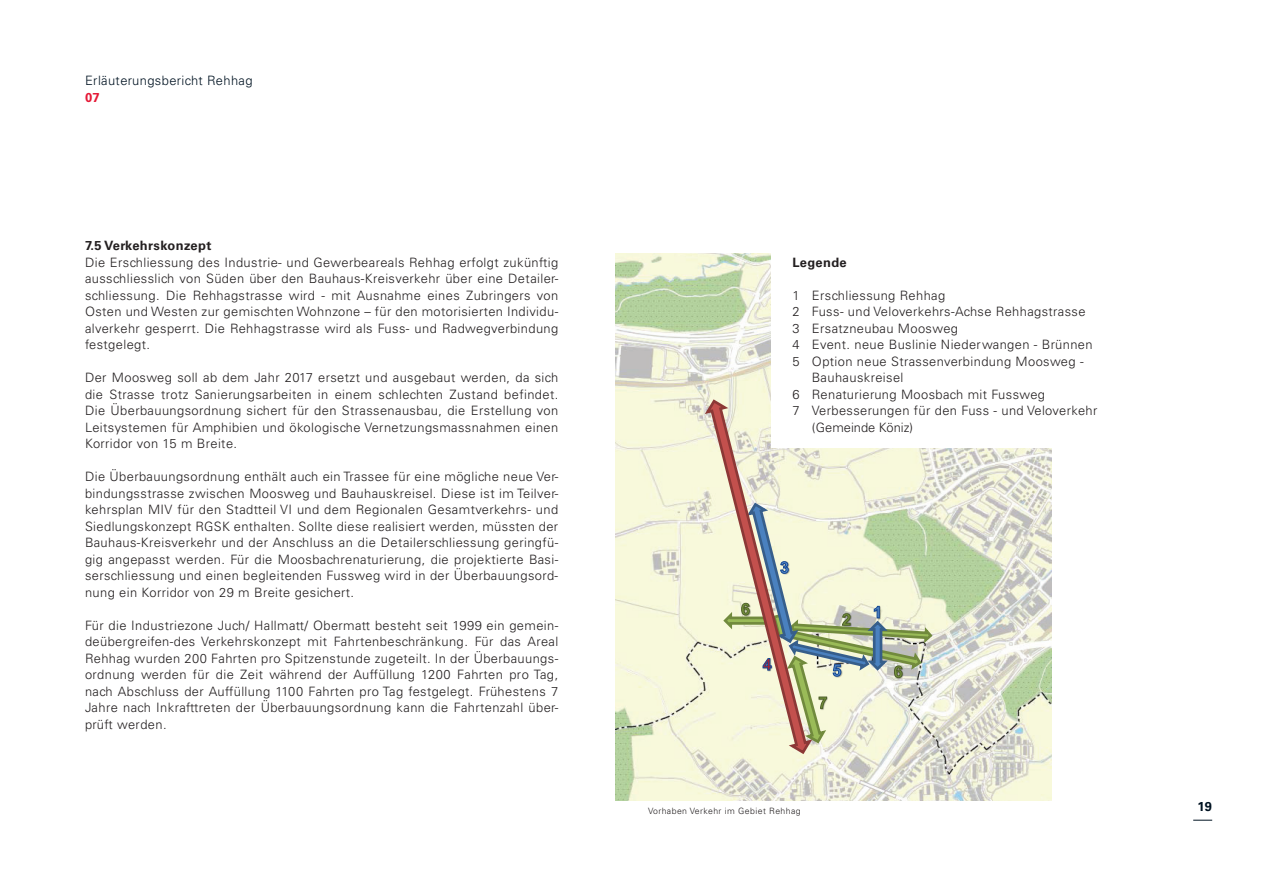
<style>
.page{position:relative;width:1263px;height:893px;background:#fff}
.page>*{position:absolute;margin:0;border:0;box-sizing:border-box;transform-origin:0 0}
.t1{font:300 12.9px/16.5px "Univers LT Std";letter-spacing:.03em;color:#231f20;text-align:justify}
.t2{font:700 12.9px "Univers LT Std";letter-spacing:.03em;color:#231f20}
.t3{font:300 12.9px "Univers LT Std";letter-spacing:.03em;color:#001322}
.t4{font:300 12.9px "Univers LT Std";color:#231f20}
.t5{font:700 12.9px "Univers LT Std";color:#001322}
.t6{font:700 12.9px "Univers LT Std";color:#e51836}
.t7{font:300 8.7px "Univers LT Std";letter-spacing:.05em;color:#231f20}
</style>
<div class="page">
<svg style="left:1193px;top:820px;width:19px;height:1px"></svg>
<img style="left:616px;top:253px;width:435px;height:548px">
<svg style="left:704px;top:397px;width:230px;height:359px;background:#dcdcc3"></svg>
<div style="left:771px;top:253px;width:345px;height:195px;background:#fff"></div>
<p class="t3" style="left:85px;top:73px;width:169px">Erläuterungsbericht Rehhag</p>
<p class="t6" style="left:85px;top:89px;width:16px">07</p>
<p class="t2" style="left:85px;top:238px;width:128px">7.5 Verkehrskonzept</p>
<p class="t1" style="left:85px;top:254px;width:475px">Die Erschliessung des Industrie- und Gewerbeareals Rehhag erfolgt zukünftig ausschliesslich von Süden über den Bauhaus-Kreisverkehr über eine Detailer&shy;schliessung. Die Rehhagstrasse wird - mit Ausnahme eines Zubringers von Osten und Westen zur gemischten Wohnzone – für den motorisierten Individu&shy;alverkehr gesperrt. Die Rehhagstrasse wird als Fuss- und Radwegverbindung festgelegt.</p>
<p class="t1" style="left:85px;top:369px;width:475px">Der Moosweg soll ab dem Jahr 2017 ersetzt und ausgebaut werden, da sich die Strasse trotz Sanierungsarbeiten in einem schlechten Zustand befindet.<br>Die Überbauungsordnung sichert für den Strassenausbau, die Erstellung von Leitsystemen für Amphibien und ökologische Vernetzungsmassnahmen einen Korridor von 15 m Breite.</p>
<p class="t1" style="left:85px;top:468px;width:475px">Die Überbauungsordnung enthält auch ein Trassee für eine mögliche neue Ver&shy;bindungsstrasse zwischen Moosweg und Bauhauskreisel. Diese ist im Teilver&shy;kehrsplan MIV für den Stadtteil VI und dem Regionalen Gesamtverkehrs- und Siedlungskonzept RGSK enthalten. Sollte diese realisiert werden, müssten der Bauhaus-Kreisverkehr und der Anschluss an die Detailerschliessung geringfü&shy;gig angepasst werden. Für die Moosbachrenaturierung, die projektierte Basi&shy;serschliessung und einen begleitenden Fussweg wird in der Überbauungsord&shy;nung ein Korridor von 29 m Breite gesichert.</p>
<p class="t1" style="left:85px;top:617px;width:475px">Für die Industriezone Juch/ Hallmatt/ Obermatt besteht seit 1999 ein gemein&shy;deübergreifen-des Verkehrskonzept mit Fahrtenbeschränkung. Für das Areal Rehhag wurden 200 Fahrten pro Spitzenstunde zugeteilt. In der Überbauungs&shy;ordnung werden für die Zeit während der Auffüllung 1200 Fahrten pro Tag, nach Abschluss der Auffüllung 1100 Fahrten pro Tag festgelegt. Frühestens 7<br>Jahre nach Inkrafttreten der Überbauungsordnung kann die Fahrtenzahl über&shy;prüft werden.</p>
<p class="t2" style="left:792px;top:254px;width:56px">Legende</p>
<p class="t1" style="left:792px;top:287px;width:154px">1 Erschliessung Rehhag</p>
<p class="t1" style="left:792px;top:303px;width:295px">2 Fuss- und Veloverkehrs-Achse Rehhagstrasse</p>
<p class="t1" style="left:792px;top:320px;width:167px">3 Ersatzneubau Moosweg</p>
<p class="t1" style="left:792px;top:336px;width:302px">4 Event. neue Buslinie Niederwangen - Brünnen</p>
<p class="t1" style="left:792px;top:353px;width:293px">5 Option neue Strassenverbindung Moosweg -</p>
<p class="t1" style="left:812px;top:369px;width:93px">Bauhauskreisel</p>
<p class="t1" style="left:792px;top:386px;width:254px">6 Renaturierung Moosbach mit Fussweg</p>
<p class="t1" style="left:792px;top:402px;width:306px">7 Verbesserungen für den Fuss - und Veloverkehr</p>
<p class="t4" style="left:812px;top:419px;width:103px">(Gemeinde Köniz)</p>
<p class="t7" style="left:648px;top:805px;width:154px">Vorhaben Verkehr im Gebiet Rehhag</p>
<p class="t5" style="left:1197px;top:799px;width:16px">19</p>
</div>
